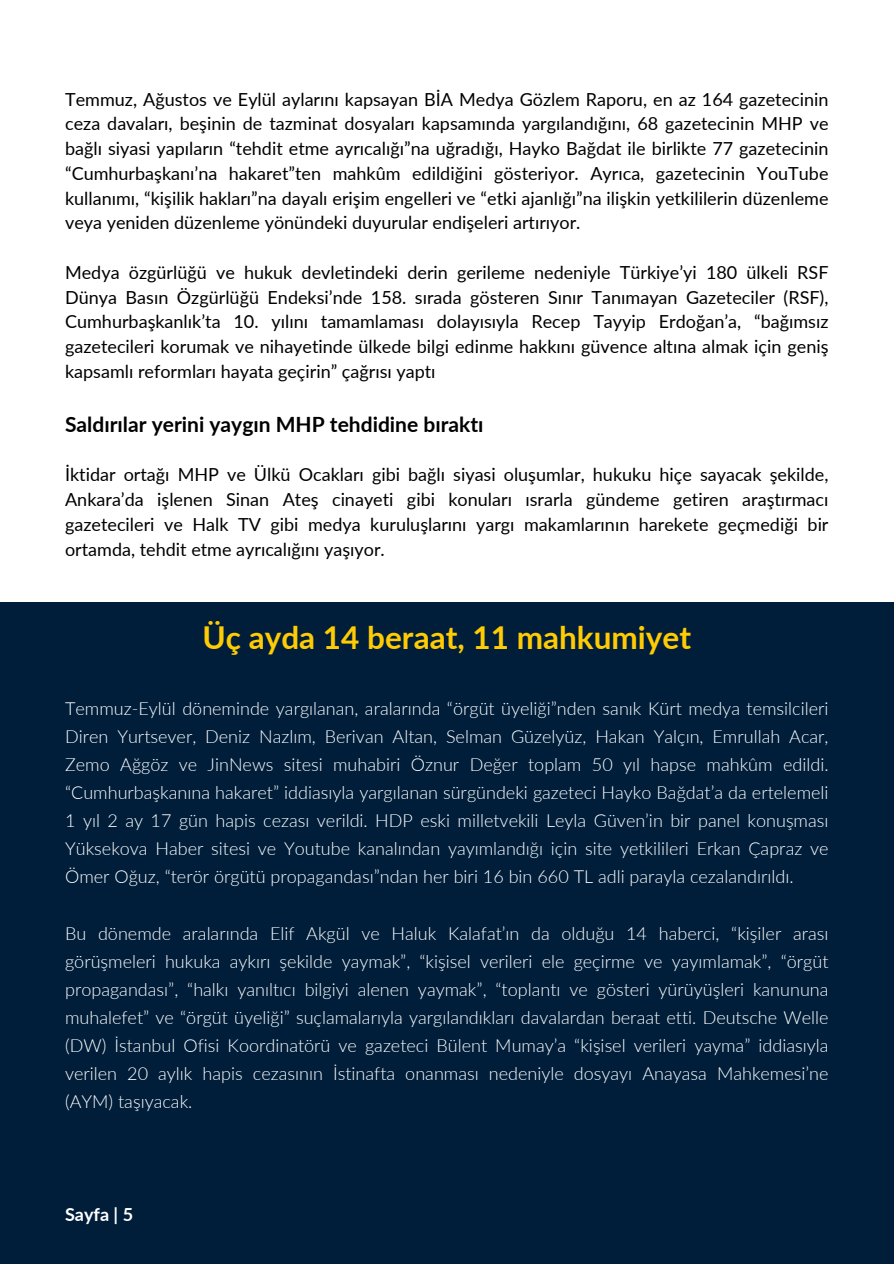
<style>
.page{position:relative;width:894px;height:1264px;background:#fff}
.page>*{position:absolute;margin:0;border:0;box-sizing:border-box;transform-origin:0 0}
.t1{font:700 31.5px "Lato";color:#ffcb04}
.t2{font:700 21px "Lato";color:#000}
.t3{font:18px/24.8px "Lato";color:#000;text-align:justify}
.t4{font:300 18px/28.2px "Lato";color:#fff;text-align:justify}
.t5{font:700 18px "Lato";color:#fff}
</style>
<div class="page">
<div style="left:0;top:601px;width:893px;height:662px;background:#001e3a"></div>
<p class="t3" style="left:65px;top:86px;width:764px">Temmuz, Ağustos ve Eylül aylarını kapsayan BİA Medya Gözlem Raporu, en az 164 gazetecinin ceza davaları, beşinin de tazminat dosyaları kapsamında yargılandığını, 68 gazetecinin MHP ve bağlı siyasi yapıların “tehdit etme ayrıcalığı”na uğradığı, Hayko Bağdat ile birlikte 77 gazetecinin “Cumhurbaşkanı’na hakaret”ten mahkûm edildiğini gösteriyor. Ayrıca, gazetecinin YouTube kullanımı, “kişilik hakları”na dayalı erişim engelleri ve “etki ajanlığı”na ilişkin yetkililerin düzenleme veya yeniden düzenleme yönündeki duyurular endişeleri artırıyor.</p>
<h1 class="t3" style="left:65px;top:259px;width:764px">Medya özgürlüğü ve hukuk devletindeki derin gerileme nedeniyle Türkiye’yi 180 ülkeli RSF Dünya Basın Özgürlüğü Endeksi’nde 158. sırada gösteren Sınır Tanımayan Gazeteciler (RSF), Cumhurbaşkanlık’ta 10. yılını tamamlaması dolayısıyla Recep Tayyip Erdoğan’a, “bağımsız gazetecileri korumak ve nihayetinde ülkede bilgi edinme hakkını güvence altına almak için geniş kapsamlı reformları hayata geçirin” çağrısı yaptı</h1>
<p class="t2" style="left:65px;top:411px;width:420px">Saldırılar yerini yaygın MHP tehdidine bıraktı</p>
<p class="t3" style="left:65px;top:462px;width:764px">İktidar ortağı MHP ve Ülkü Ocakları gibi bağlı siyasi oluşumlar, hukuku hiçe sayacak şekilde, Ankara’da işlenen Sinan Ateş cinayeti gibi konuları ısrarla gündeme getiren araştırmacı gazetecileri ve Halk TV gibi medya kuruluşlarını yargı makamlarının harekete geçmediği bir ortamda, tehdit etme ayrıcalığını yaşıyor.</p>
<p class="t1" style="left:202px;top:618px;width:490px">Üç ayda 14 beraat, 11 mahkumiyet</p>
<p class="t4" style="left:65px;top:693px;width:764px">Temmuz-Eylül döneminde yargılanan, aralarında “örgüt üyeliği”nden sanık Kürt medya temsilcileri Diren Yurtsever, Deniz Nazlım, Berivan Altan, Selman Güzelyüz, Hakan Yalçın, Emrullah Acar, Zemo Ağgöz ve JinNews sitesi muhabiri Öznur Değer toplam 50 yıl hapse mahkûm edildi. “Cumhurbaşkanına hakaret” iddiasıyla yargılanan sürgündeki gazeteci Hayko Bağdat’a da ertelemeli 1 yıl 2 ay 17 gün hapis cezası verildi. HDP eski milletvekili Leyla Güven’in bir panel konuşması Yüksekova Haber sitesi ve Youtube kanalından yayımlandığı için site yetkilileri Erkan Çapraz ve Ömer Oğuz, “terör örgütü propagandası”ndan her biri 16 bin 660 TL adli parayla cezalandırıldı.</p>
<h2 class="t4" style="left:65px;top:918px;width:764px">Bu dönemde aralarında Elif Akgül ve Haluk Kalafat’ın da olduğu 14 haberci, “kişiler arası görüşmeleri hukuka aykırı şekilde yaymak”, “kişisel verileri ele geçirme ve yayımlamak”, “örgüt propagandası”, “halkı yanıltıcı bilgiyi alenen yaymak”, “toplantı ve gösteri yürüyüşleri kanununa muhalefet” ve “örgüt üyeliği” suçlamalarıyla yargılandıkları davalardan beraat etti. Deutsche Welle (DW) İstanbul Ofisi Koordinatörü ve gazeteci Bülent Mumay’a “kişisel verileri yayma” iddiasıyla verilen 20 aylık hapis cezasının İstinafta onanması nedeniyle dosyayı Anayasa Mahkemesi’ne (AYM) taşıyacak.</h2>
<h3 class="t5" style="left:65px;top:1202px;width:69px">Sayfa | 5</h3>
</div>
